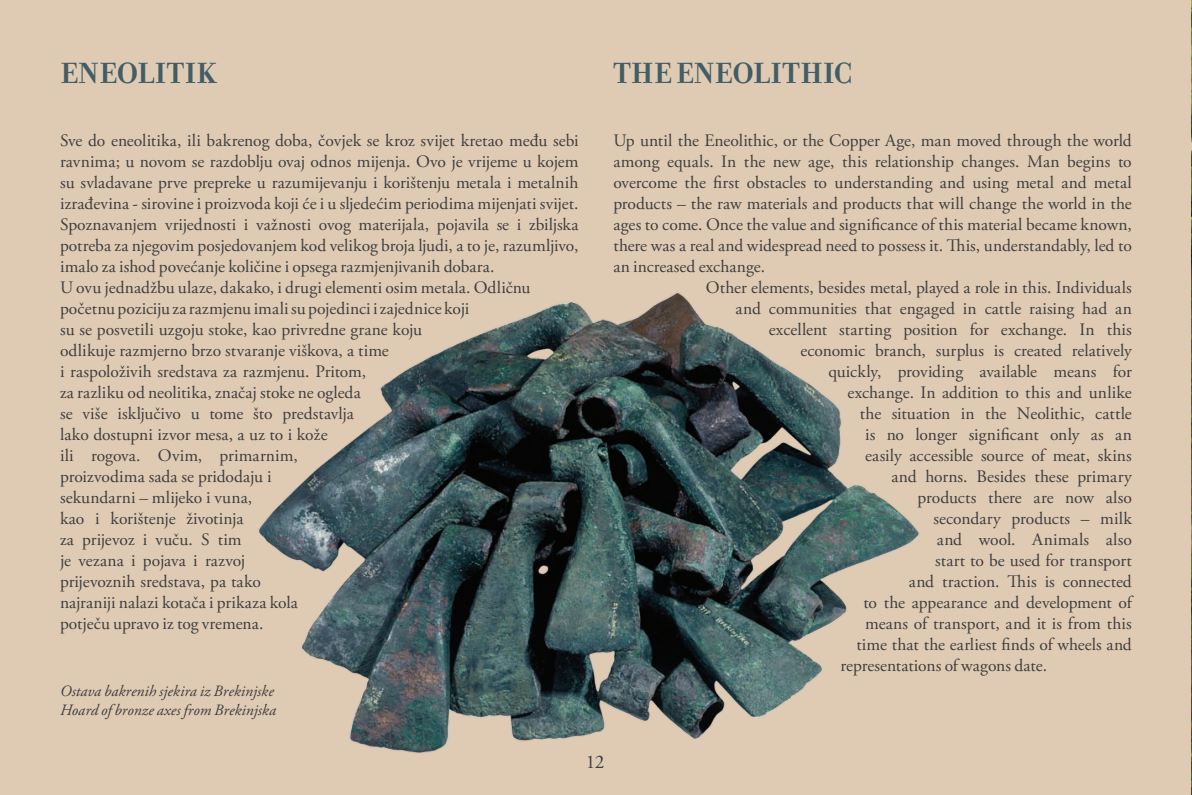
<style>
.page{position:relative;width:1192px;height:795px;background:#fff}
.page>*{position:absolute;margin:0;border:0;box-sizing:border-box;transform-origin:0 0}
.t1{font:700 31.5px "Filosofia";letter-spacing:.005em;color:#425d66}
.t2{font:19.25px "Adobe Garamond Pro";color:#3e3e3f}
.t3{font:17.5px/21px "Adobe Garamond Pro";color:#3e3e3f}
.t4{font:italic 15.75px/19.2px "Adobe Garamond Pro";color:#3e3e3f}
</style>
<div class="page">
<div style="left:0;top:0;width:1191px;height:795px;background:#dfcbb3"></div>
<img style="left:258px;top:293px;width:661px;height:460px">
<img style="left:1191px;top:2px;width:1px;height:791px">
<h1 class="t1" style="left:60px;top:54px;width:158px">ENEOLITIK</h1>
<h1 class="t1" style="left:613px;top:54px;width:240px">THE ENEOLITHIC</h1>
<p class="t3" style="left:60px;top:131px;width:520px">Sve do eneolitika, ili bakrenog doba, čovjek se kroz svijet kretao među sebi ravnima; u novom se razdoblju ovaj odnos mijenja. Ovo je vrijeme u kojem su svladavane prve prepreke u razumijevanju i korištenju metala i metalnih izrađevina - sirovine i proizvoda koji će i u sljedećim periodima mijenjati svijet.<br>Spoznavanjem vrijednosti i važnosti ovog materijala, pojavila se i zbiljska potreba za njegovim posjedovanjem kod velikog broja ljudi, a to je, razumljivo, imalo za ishod povećanje količine i opsega razmjenjivanih dobara.<br>U ovu jednadžbu ulaze, dakako, i drugi elementi osim metala. Odličnu početnu poziciju za razmjenu imali su pojedinci i zajednice koji<br>su se posvetili uzgoju stoke, kao privredne grane koju<br>odlikuje razmjerno brzo stvaranje viškova, a time<br>i raspoloživih sredstava za razmjenu. Pritom,<br>za razliku od neolitika, značaj stoke ne ogleda<br>se više isključivo u tome što predstavlja<br>lako dostupni izvor mesa, a uz to i kože<br>ili rogova. Ovim, primarnim,<br>proizvodima sada se pridodaju i<br>sekundarni – mlijeko i vuna,<br>kao i korištenje životinja<br>za prijevoz i vuču. S tim<br>je vezana i pojava i razvoj<br>prijevoznih sredstava, pa tako<br>najraniji nalazi kotača i prikaza kola<br>potječu upravo iz tog vremena.</p>
<p class="t4" style="left:60px;top:681px;width:217px">Ostava bakrenih sjekira iz Brekinjske<br>Hoard of bronze axes from Brekinjska</p>
<p class="t3" style="left:613px;top:131px;width:520px">Up until the Eneolithic, or the Copper Age, man moved through the world</p>
<p class="t3" style="left:613px;top:152px;width:520px">among equals. In the new age, this relationship changes. Man begins to</p>
<p class="t3" style="left:613px;top:173px;width:520px">overcome the first obstacles to understanding and using metal and metal</p>
<p class="t3" style="left:613px;top:194px;width:520px">products – the raw materials and products that will change the world in the</p>
<p class="t3" style="left:613px;top:215px;width:520px">ages to come. Once the value and significance of this material became known,</p>
<p class="t3" style="left:613px;top:236px;width:520px">there was a real and widespread need to possess it. This, understandably, led to</p>
<p class="t3" style="left:613px;top:257px;width:153px">an increased exchange.</p>
<p class="t3" style="left:706px;top:278px;width:427px">Other elements, besides metal, played a role in this. Individuals</p>
<p class="t3" style="left:735px;top:299px;width:398px">and communities that engaged in cattle raising had an</p>
<p class="t3" style="left:769px;top:320px;width:364px">excellent starting position for exchange. In this</p>
<p class="t3" style="left:800px;top:341px;width:333px">economic branch, surplus is created relatively</p>
<p class="t3" style="left:828px;top:362px;width:305px">quickly, providing available means for</p>
<p class="t3" style="left:847px;top:383px;width:286px">exchange. In addition to this and unlike</p>
<p class="t3" style="left:860px;top:404px;width:273px">the situation in the Neolithic, cattle</p>
<p class="t3" style="left:865px;top:425px;width:268px">is no longer significant only as an</p>
<p class="t3" style="left:865px;top:446px;width:268px">easily accessible source of meat, skins</p>
<p class="t3" style="left:891px;top:467px;width:242px">and horns. Besides these primary</p>
<p class="t3" style="left:917px;top:488px;width:216px">products there are now also</p>
<p class="t3" style="left:933px;top:509px;width:200px">secondary products – milk</p>
<p class="t3" style="left:937px;top:530px;width:196px">and wool. Animals also</p>
<p class="t3" style="left:935px;top:551px;width:198px">start to be used for transport</p>
<p class="t3" style="left:909px;top:572px;width:224px">and traction. This is connected</p>
<p class="t3" style="left:863px;top:593px;width:270px">to the appearance and development of</p>
<p class="t3" style="left:865px;top:614px;width:268px">means of transport, and it is from this</p>
<p class="t3" style="left:856px;top:635px;width:277px">time that the earliest finds of wheels and</p>
<p class="t3" style="left:840px;top:656px;width:208px">representations of wagons date.</p>
<p class="t2" style="left:586px;top:750px;width:20px">12</p>
</div>
